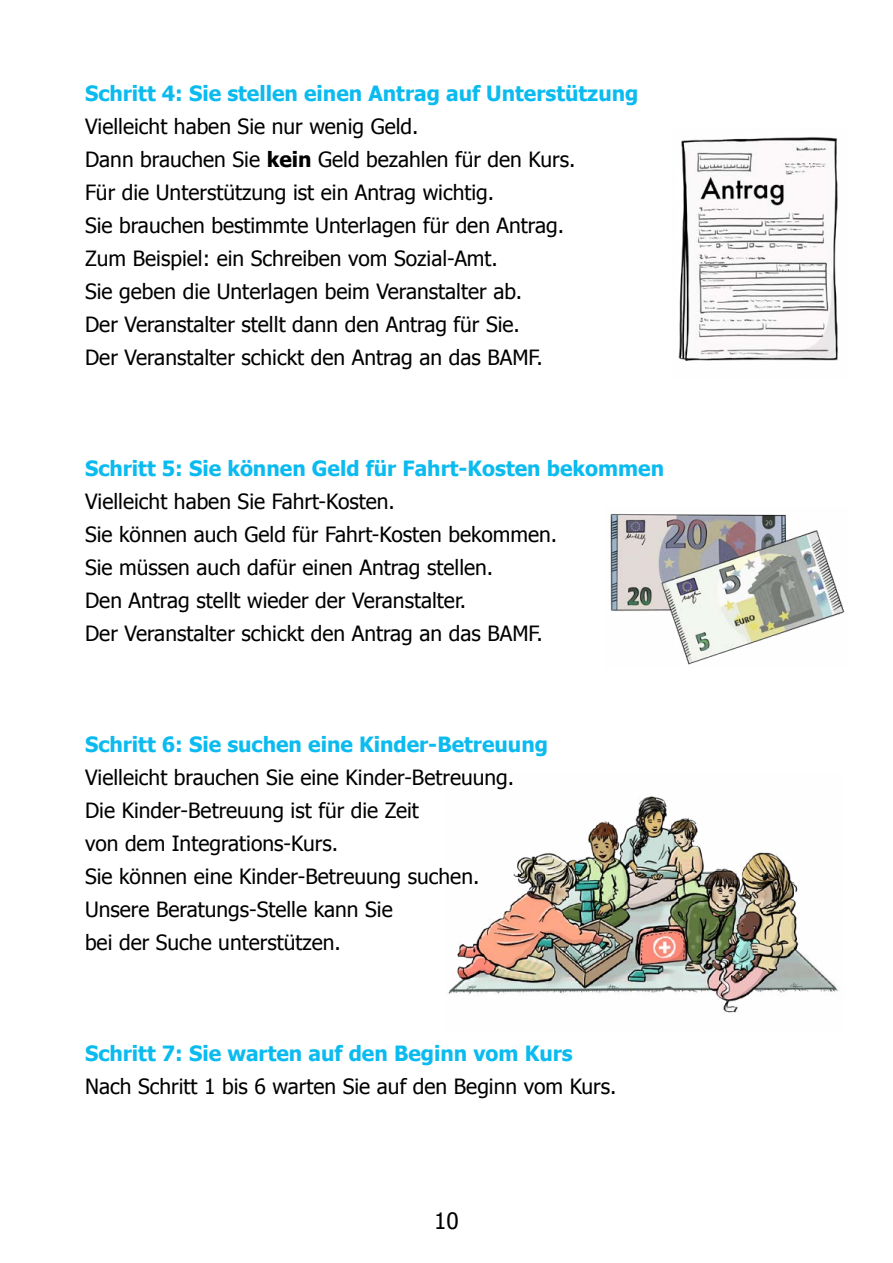
<style>
.page{position:relative;width:893px;height:1263px;background:#fff}
.page>*{position:absolute;margin:0;border:0;box-sizing:border-box;transform-origin:0 0}
.t1{font:22.5px "Tahoma";color:#000}
.Fliess{font:21px/33px "Tahoma";color:#000}
.Head2{font:700 21px "Tahoma";color:#0bbbef}
.s1{font-weight:700}
</style>
<div class="page">
<img style="left:448px;top:796px;width:390px;height:217px">
<img style="left:610px;top:513px;width:235px;height:152px">
<img style="left:678px;top:137px;width:160px;height:224px">
<h2 class="Head2" style="left:85px;top:79px;width:555px">Schritt 4: Sie stellen einen Antrag auf Unterstützung</h2>
<p class="Fliess" style="left:85px;top:109px;width:335px">Vielleicht haben Sie nur wenig Geld.</p>
<p class="Fliess" style="left:85px;top:142px;width:492px">Dann brauchen Sie <span class="s1">kein</span> Geld bezahlen für den Kurs.</p>
<p class="Fliess" style="left:85px;top:175px;width:411px">Für die Unterstützung ist ein Antrag wichtig.</p>
<p class="Fliess" style="left:85px;top:208px;width:481px">Sie brauchen bestimmte Unterlagen für den Antrag.</p>
<p class="Fliess" style="left:85px;top:241px;width:414px">Zum Beispiel: ein Schreiben vom Sozial-Amt.</p>
<p class="Fliess" style="left:85px;top:274px;width:439px">Sie geben die Unterlagen beim Veranstalter ab.</p>
<p class="Fliess" style="left:85px;top:307px;width:436px">Der Veranstalter stellt dann den Antrag für Sie.</p>
<p class="Fliess" style="left:85px;top:340px;width:459px">Der Veranstalter schickt den Antrag an das BAMF.</p>
<h2 class="Head2" style="left:85px;top:454px;width:581px">Schritt 5: Sie können Geld für Fahrt-Kosten bekommen</h2>
<p class="Fliess" style="left:85px;top:484px;width:311px">Vielleicht haben Sie Fahrt-Kosten.</p>
<p class="Fliess" style="left:85px;top:517px;width:474px">Sie können auch Geld für Fahrt-Kosten bekommen.</p>
<p class="Fliess" style="left:85px;top:550px;width:410px">Sie müssen auch dafür einen Antrag stellen.</p>
<p class="Fliess" style="left:85px;top:583px;width:383px">Den Antrag stellt wieder der Veranstalter.</p>
<p class="Fliess" style="left:85px;top:616px;width:459px">Der Veranstalter schickt den Antrag an das BAMF.</p>
<h2 class="Head2" style="left:85px;top:730px;width:464px">Schritt 6: Sie suchen eine Kinder-Betreuung</h2>
<p class="Fliess" style="left:85px;top:760px;width:431px">Vielleicht brauchen Sie eine Kinder-Betreuung.</p>
<p class="Fliess" style="left:85px;top:793px;width:335px">Die Kinder-Betreuung ist für die Zeit von dem Integrations-Kurs.</p>
<p class="Fliess" style="left:85px;top:859px;width:396px">Sie können eine Kinder-Betreuung suchen.</p>
<p class="Fliess" style="left:85px;top:892px;width:309px">Unsere Beratungs-Stelle kann Sie bei der Suche unterstützen.</p>
<h2 class="Head2" style="left:85px;top:1039px;width:489px">Schritt 7: Sie warten auf den Beginn vom Kurs</h2>
<p class="Fliess" style="left:85px;top:1069px;width:533px">Nach Schritt 1 bis 6 warten Sie auf den Beginn vom Kurs.</p>
<p class="t1" style="left:434px;top:1206px;width:26px">10</p>
</div>
